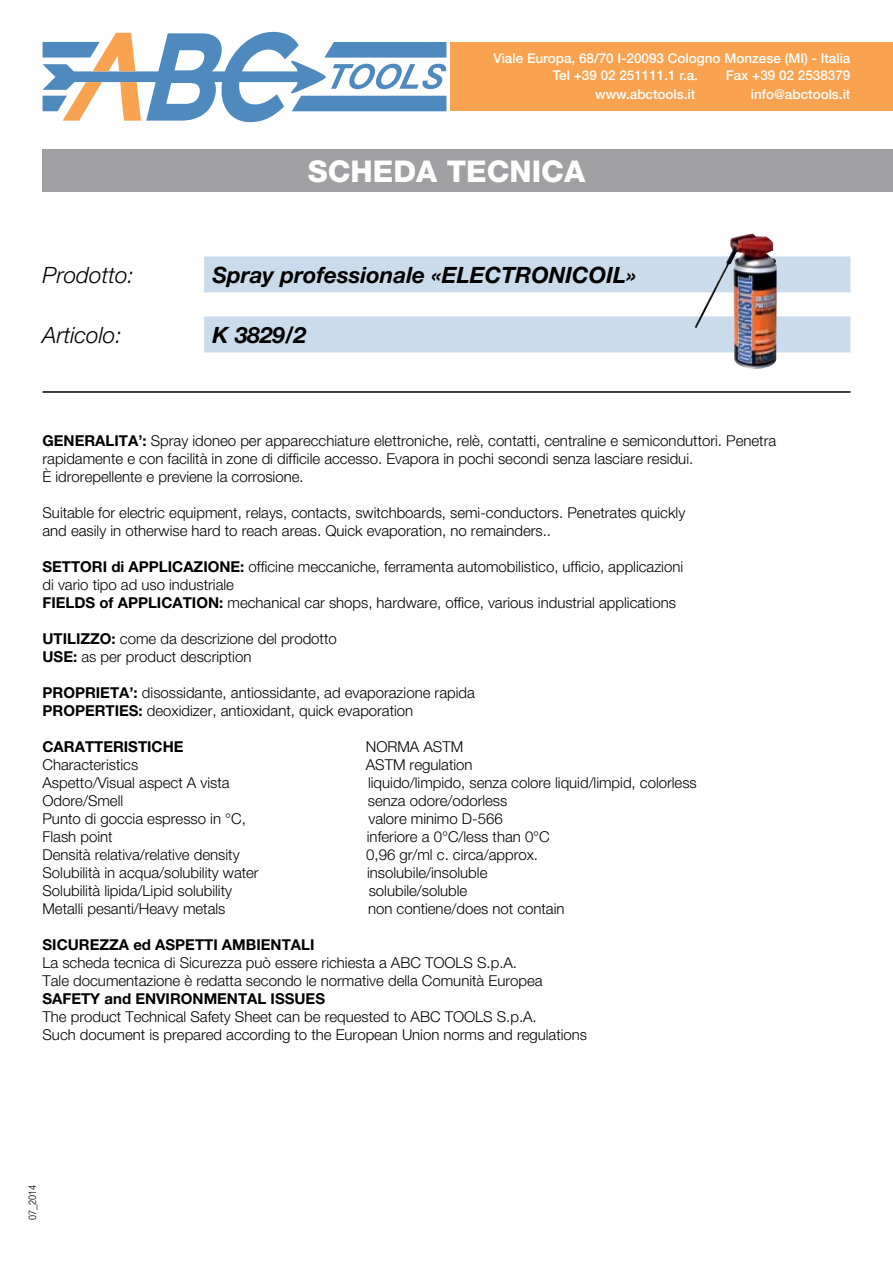
<style>
.page{position:relative;width:893px;height:1263px;background:#fff}
.page>*{position:absolute;margin:0;border:0;box-sizing:border-box;transform-origin:0 0}
.t1{font:800 30px "Helvetica Amos";color:#fff}
.t2{font:italic 700 22.5px "Helvetica Amos";color:#000}
.t3{font:italic 300 22.5px "Helvetica Amos";color:#000}
.t4{font:300 15px/18px "Helvetica Amos";color:#000}
.t5{font:700 15px "Helvetica Amos";color:#000}
.t6{font:500 13.5px/16.5px "Helvetica Neue";color:#fff}
.t7{font:300 10.5px "Helvetica Amos Cond";color:#000}
.s1{font-weight:700}
</style>
<div class="page">
<svg style="left:43px;top:32px;width:403px;height:90px"></svg>
<div style="left:450px;top:42px;width:443px;height:69px;background:#f9a350"></div>
<div style="left:43px;top:149px;width:850px;height:42px;background:#a09fa2"></div>
<hr style="left:43px;top:391px;width:807px;height:2px;background:#000">
<div style="left:204px;top:256px;width:646px;height:36px;background:#cadcec"></div>
<div style="left:204px;top:316px;width:646px;height:36px;background:#cadcec"></div>
<img style="left:694px;top:233px;width:83px;height:136px">
<p class="t6" style="left:553px;top:50px;width:299px;text-indent:-59px">Viale Europa, 68/70 I-20093 Cologno Monzese (MI) - Italia<br>Tel +39 02 251111.1 r.a.</p>
<p class="t6" style="left:726px;top:66px;width:126px">Fax +39 02 2538379</p>
<p class="t6" style="left:595px;top:86px;width:102px">www.abctools.it</p>
<p class="t6" style="left:751px;top:86px;width:101px">info@abctools.it</p>
<h1 class="t1" style="left:308px;top:154px;width:279px">SCHEDA TECNICA</h1>
<h2 class="t3" style="left:43px;top:262px;width:93px">Prodotto:</h2>
<h2 class="t2" style="left:213px;top:262px;width:425px">Spray professionale «ELECTRONICOIL»</h2>
<h2 class="t3" style="left:43px;top:322px;width:81px">Articolo:</h2>
<h2 class="t2" style="left:213px;top:322px;width:95px">K 3829/2</h2>
<p class="t4" style="left:43px;top:432px;width:735px"><span class="s1">GENERALITA’:</span> Spray idoneo per apparecchiature elettroniche, relè, contatti, centraline e semiconduttori. Penetra rapidamente e con facilità in zone di difficile accesso. Evapora in pochi secondi senza lasciare residui.<br>È idrorepellente e previene la corrosione.</p>
<p class="t4" style="left:43px;top:504px;width:644px">Suitable for electric equipment, relays, contacts, switchboards, semi-conductors. Penetrates quickly and easily in otherwise hard to reach areas. Quick evaporation, no remainders..</p>
<p class="t4" style="left:43px;top:558px;width:642px"><span class="s1">SETTORI di APPLICAZIONE:</span> officine meccaniche, ferramenta automobilistico, ufficio, applicazioni di vario tipo ad uso industriale<br><span class="s1">FIELDS of APPLICATION:</span> mechanical car shops, hardware, office, various industrial applications</p>
<p class="t4" style="left:43px;top:630px;width:296px"><span class="s1">UTILIZZO:</span> come da descrizione del prodotto<br><span class="s1">USE:</span> as per product description</p>
<p class="t4" style="left:43px;top:684px;width:434px"><span class="s1">PROPRIETA’:</span> disossidante, antiossidante, ad evaporazione rapida<br><span class="s1">PROPERTIES:</span> deoxidizer, antioxidant, quick evaporation</p>
<p class="t5" style="left:43px;top:738px;width:143px">CARATTERISTICHE</p>
<p class="t4" style="left:366px;top:738px;width:99px">NORMA ASTM</p>
<p class="t4" style="left:43px;top:756px;width:97px">Characteristics</p>
<p class="t4" style="left:366px;top:756px;width:108px">ASTM regulation</p>
<p class="t4" style="left:43px;top:774px;width:189px">Aspetto/Visual aspect A vista</p>
<p class="t4" style="left:368px;top:774px;width:330px">liquido/limpido, senza colore liquid/limpid, colorless</p>
<p class="t4" style="left:43px;top:792px;width:82px">Odore/Smell</p>
<p class="t4" style="left:368px;top:792px;width:141px">senza odore/odorless</p>
<p class="t4" style="left:43px;top:810px;width:205px">Punto di goccia espresso in °C,</p>
<p class="t4" style="left:368px;top:810px;width:136px">valore minimo D-566</p>
<p class="t4" style="left:43px;top:828px;width:72px">Flash point</p>
<p class="t4" style="left:367px;top:828px;width:184px">inferiore a 0°C/less than 0°C</p>
<p class="t4" style="left:43px;top:846px;width:199px">Densità relativa/relative density</p>
<p class="t4" style="left:366px;top:846px;width:173px">0,96 gr/ml c. circa/approx.</p>
<p class="t4" style="left:43px;top:864px;width:218px">Solubilità in acqua/solubility water</p>
<p class="t4" style="left:367px;top:864px;width:122px">insolubile/insoluble</p>
<p class="t4" style="left:43px;top:882px;width:191px">Solubilità lipida/Lipid solubility</p>
<p class="t4" style="left:369px;top:882px;width:100px">solubile/soluble</p>
<p class="t4" style="left:43px;top:900px;width:184px">Metalli pesanti/Heavy metals</p>
<p class="t4" style="left:368px;top:900px;width:198px">non contiene/does not contain</p>
<p class="t5" style="left:43px;top:936px;width:273px">SICUREZZA ed ASPETTI AMBIENTALI</p>
<p class="t4" style="left:43px;top:954px;width:501px">La scheda tecnica di Sicurezza può essere richiesta a ABC TOOLS S.p.A.<br>Tale documentazione è redatta secondo le normative della Comunità Europea</p>
<p class="t5" style="left:43px;top:990px;width:284px">SAFETY and ENVIRONMENTAL ISSUES</p>
<p class="t4" style="left:43px;top:1008px;width:546px">The product Technical Safety Sheet can be requested to ABC TOOLS S.p.A.<br>Such document is prepared according to the European Union norms and regulations</p>
<p class="t7" style="left:26px;top:1220px;width:37px;rotate:-90deg">07_2014</p>
</div>
